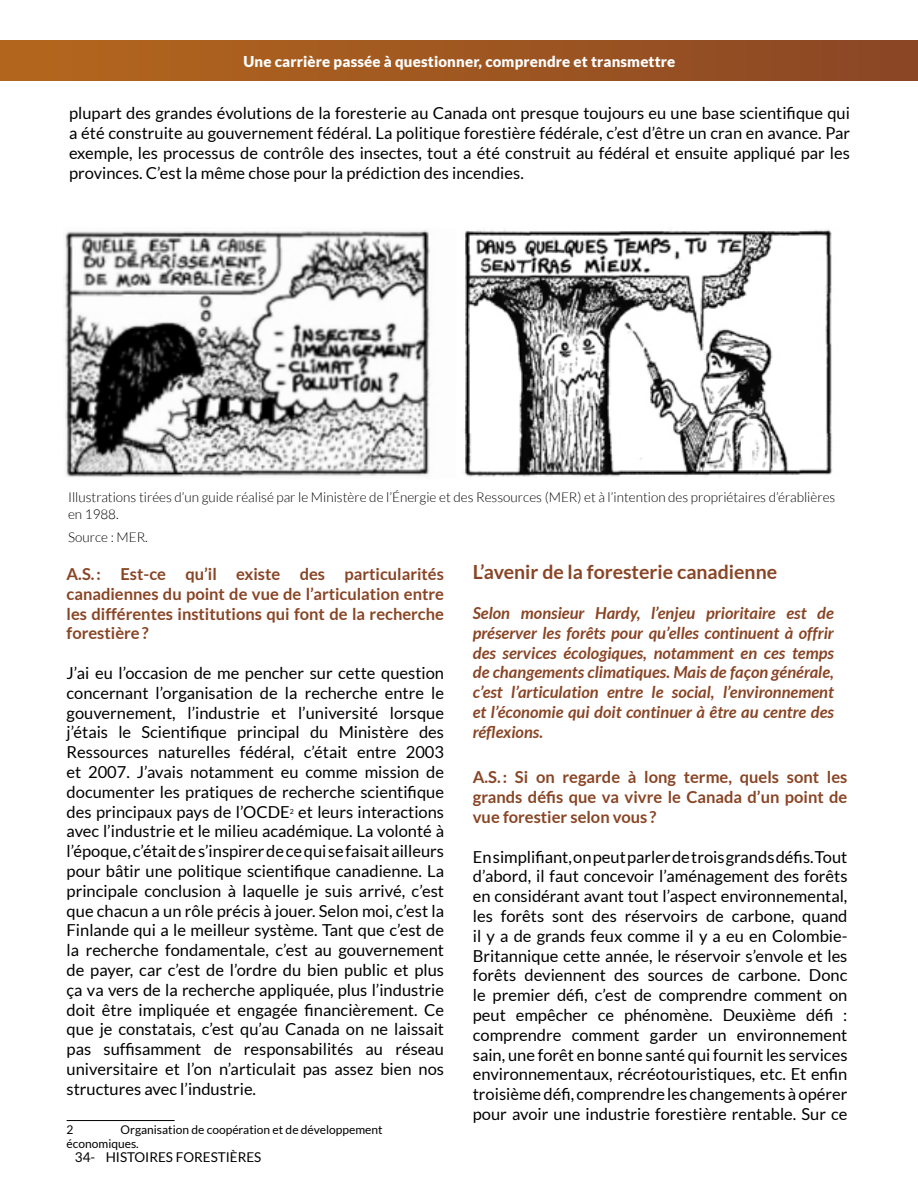
<style>
.page{position:relative;width:918px;height:1188px;background:#fff}
.page>*{position:absolute;margin:0;border:0;box-sizing:border-box;transform-origin:0 0}
.t1{font:700 19.5px "Lato";color:#894525}
.t2{font:16.5px/19.8px "Lato";color:#000;text-align:justify}
.t3{font:italic 700 16.5px/19.8px "Lato";color:#894525;text-align:justify}
.t4{font:700 16.5px/19.8px "Lato";color:#894525;text-align:justify}
.t5{font:900 15px "Lato";letter-spacing:.01em;color:#fff}
.t6{font:300 13.5px/16.5px "Lato";color:#000}
.t7{font:13.5px "Lato";color:#000}
.t8{font:12px/13.5px "Lato";color:#000}
.t9{font:7.05px "Lato";color:#000}
</style>
<div class="page">
<hr style="left:67px;top:1120px;width:108px;height:1px;background:#000">
<img style="left:64px;top:230px;width:367px;height:247px">
<img style="left:464px;top:229px;width:368px;height:248px">
<div style="left:1px;top:40px;width:917px;height:40px;background:linear-gradient(to right,#b4681d,#8a4625)"></div>
<p class="t5" style="left:244px;top:52px;width:433px">Une carrière passée à questionner, comprendre et transmettre</p>
<p class="t2" style="left:69px;top:103px;width:782px">plupart des grandes évolutions de la foresterie au Canada ont presque toujours eu une base scientifique qui a été construite au gouvernement fédéral. La politique forestière fédérale, c’est d’être un cran en avance. Par exemple, les processus de contrôle des insectes, tout a été construit au fédéral et ensuite appliqué par les provinces. C’est la même chose pour la prédiction des incendies.</p>
<p class="t6" style="left:68px;top:489px;width:769px">Illustrations tirées d’un guide réalisé par le Ministère de l’Énergie et des Ressources (MER) et à l’intention des propriétaires d’érablières en 1988.</p>
<p class="t6" style="left:68px;top:529px;width:81px">Source : MER.</p>
<p class="t1" style="left:473px;top:561px;width:306px">L’avenir de la foresterie canadienne</p>
<p class="t3" style="left:473px;top:603px;width:363px">Selon monsieur Hardy, l’enjeu prioritaire est de préserver les forêts pour qu’elles continuent à offrir des services écologiques, notamment en ces temps de changements climatiques. Mais de façon générale, c’est l’articulation entre le social, l’environnement et l’économie qui doit continuer à être au centre des réflexions.</p>
<p class="t4" style="left:473px;top:767px;width:376px">A.S.: Si on regarde à long terme, quels sont les grands défis que va vivre le Canada d’un point de vue forestier selon vous ?</p>
<p class="t2" style="left:473px;top:847px;width:376px">En simplifiant, on peut parler de trois grands défis. Tout d’abord, il faut concevoir l’aménagement des forêts en considérant avant tout l’aspect environnemental, les forêts sont des réservoirs de carbone, quand il y a de grands feux comme il y a eu en Colombie-Britannique cette année, le réservoir s’envole et les forêts deviennent des sources de carbone. Donc le premier défi, c’est de comprendre comment on peut empêcher ce phénomène. Deuxième défi : comprendre comment garder un environnement sain, une forêt en bonne santé qui fournit les services environnementaux, récréotouristiques, etc. Et enfin troisième défi, comprendre les changements à opérer pour avoir une industrie forestière rentable. Sur ce</p>
<p class="t4" style="left:67px;top:564px;width:379px">A.S.: Est-ce qu’il existe des particularités canadiennes du point de vue de l’articulation entre les différentes institutions qui font de la recherche forestière?</p>
<p class="t2" style="left:67px;top:663px;width:379px">J’ai eu l’occasion de me pencher sur cette question concernant l’organisation de la recherche entre le gouvernement, l’industrie et l’université lorsque j’étais le Scientifique principal du Ministère des Ressources naturelles fédéral, c’était entre 2003 et 2007. J’avais notamment eu comme mission de documenter les pratiques de recherche scientifique des principaux pays de l’OCDE</p>
<p class="t2" style="left:67px;top:802px;width:379px;text-indent:232px">et leurs interactions avec l’industrie et le milieu académique. La volonté à l’époque, c’était de s’inspirer de ce qui se faisait ailleurs pour bâtir une politique scientifique canadienne. La principale conclusion à laquelle je suis arrivé, c’est que chacun a un rôle précis à jouer. Selon moi, c’est la Finlande qui a le meilleur système. Tant que c’est de la recherche fondamentale, c’est au gouvernement de payer, car c’est de l’ordre du bien public et plus ça va vers de la recherche appliquée, plus l’industrie doit être impliquée et engagée financièrement. Ce que je constatais, c’est qu’au Canada on ne laissait pas suffisamment de responsabilités au réseau universitaire et l’on n’articulait pas assez bien nos structures avec l’industrie.</p>
<p class="t8" style="left:67px;top:1123px;width:8px">2</p>
<p class="t9" style="left:290px;top:807px;width:6px">2</p>
<p class="t8" style="left:67px;top:1123px;width:318px;text-indent:54px">Organisation de coopération et de développement économiques.</p>
<p class="t7" style="left:75px;top:1149px;width:188px">34- HISTOIRES FORESTIÈRES</p>
</div>
